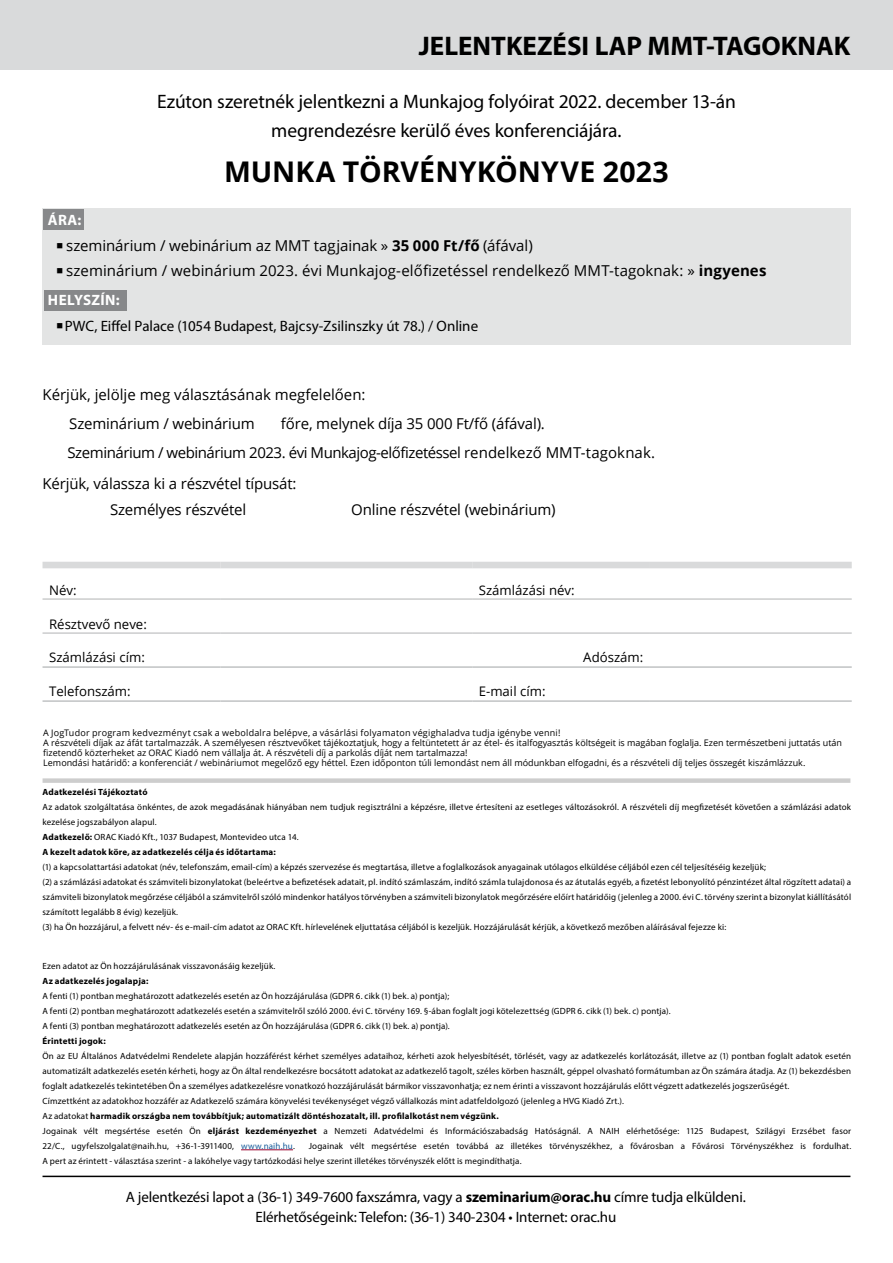
<style>
.page{position:relative;width:893px;height:1263px;background:#fff}
.page>*{position:absolute;margin:0;border:0;box-sizing:border-box;transform-origin:0 0}
.t1{font:700 28.5px "Open Sans";color:#000}
.t2{font:700 27px "Myriad Pro";color:#000}
.t3{font:19.5px/28.5px "Myriad Pro";letter-spacing:-.01em;color:#000;text-align:center}
.t4{font:15px/28.5px "Open Sans";letter-spacing:-.01em;color:#000}
.t5{font:15px/19.5px "Myriad Pro";letter-spacing:-.01em;color:#000;text-align:center}
.t6{font:15px "Open Sans";letter-spacing:-.03em;color:#000}
.t7{font:700 15px "Myriad Pro";letter-spacing:.025em;color:#fff}
.t8{font:13.2px "Open Sans";color:#000}
.t9{font:9px/15px "Myriad Pro";letter-spacing:.015em;color:#000}
.t10{font:9px/9.8px "Open Sans";color:#000}
.t11{font:700 9px "Myriad Pro";letter-spacing:.025em;color:#000}
.s1{font-weight:700}
.s2{color:#165b9a}
</style>
<div class="page">
<div style="left:43px;top:208px;width:808px;height:136px;background:#e3e4e4"></div>
<div style="left:43px;top:210px;width:41px;height:20px;background:#87888a"></div>
<div style="left:44px;top:290px;width:82px;height:21px;background:#87888a"></div>
<div style="left:0;top:0;width:893px;height:69px;background:#d9dadb"></div>
<hr style="left:241px;top:1149px;width:52px;height:1px;background:#99042f">
<hr style="left:43px;top:1175px;width:807px;height:2px;background:#000">
<div style="left:43px;top:778px;width:807px;height:5px;background:#cdcdcd"></div>
<hr style="left:43px;top:599px;width:177px;height:1px;background:#b1b3b4">
<hr style="left:220px;top:599px;width:252px;height:1px;background:#b1b3b4">
<hr style="left:472px;top:599px;width:178px;height:1px;background:#b1b3b4">
<hr style="left:650px;top:599px;width:202px;height:1px;background:#b1b3b4">
<hr style="left:43px;top:633px;width:177px;height:1px;background:#b1b3b4">
<hr style="left:220px;top:633px;width:252px;height:1px;background:#b1b3b4">
<hr style="left:472px;top:633px;width:178px;height:1px;background:#b1b3b4">
<hr style="left:650px;top:633px;width:202px;height:1px;background:#b1b3b4">
<div style="left:43px;top:562px;width:177px;height:6px;background:#d9dadb"></div>
<div style="left:220px;top:562px;width:252px;height:6px;background:#d9dadb"></div>
<div style="left:472px;top:562px;width:178px;height:6px;background:#d9dadb"></div>
<div style="left:650px;top:562px;width:202px;height:6px;background:#d9dadb"></div>
<hr style="left:43px;top:666px;width:177px;height:2px;background:#c6c8c9">
<hr style="left:220px;top:666px;width:252px;height:2px;background:#c6c8c9">
<hr style="left:472px;top:666px;width:178px;height:2px;background:#c6c8c9">
<hr style="left:650px;top:666px;width:202px;height:2px;background:#c6c8c9">
<hr style="left:43px;top:700px;width:177px;height:2px;background:#c6c8c9">
<hr style="left:220px;top:700px;width:252px;height:2px;background:#c6c8c9">
<hr style="left:472px;top:700px;width:178px;height:2px;background:#c6c8c9">
<hr style="left:650px;top:700px;width:202px;height:2px;background:#c6c8c9">
<h2 class="t2" style="left:419px;top:29px;width:433px">JELENTKEZÉSI LAP MMT-TAGOKNAK</h2>
<h3 class="t3" style="left:157px;top:87px;width:580px">Ezúton szeretnék jelentkezni a Munkajog folyóirat 2022. december 13-án megrendezésre kerülő éves konferenciájára.</h3>
<h1 class="t1" style="left:224px;top:152px;width:446px">MUNKA TÖRVÉNYKÖNYVE 2023</h1>
<h3 class="t7" style="left:48px;top:211px;width:35px">ÁRA:</h3>
<h3 class="t4" style="left:56px;top:231px;width:478px">■ szeminárium / webinárium az MMT tagjainak » <span class="s1">35 000 Ft/fő</span> (áfával)</h3>
<h3 class="t4" style="left:56px;top:256px;width:712px">■ szeminárium / webinárium 2023. évi Munkajog-előfizetéssel rendelkező MMT-tagoknak: » <span class="s1">ingyenes</span></h3>
<h3 class="t7" style="left:48px;top:291px;width:73px">HELYSZÍN:</h3>
<h3 class="t5" style="left:56px;top:316px;width:423px">■ PWC, Eiffel Palace (1054 Budapest, Bajcsy-Zsilinszky út 78.) / Online</h3>
<h3 class="t4" style="left:69px;top:380px;width:298px;text-indent:-27px">Kérjük, jelölje meg választásának megfelelően:<br>Szeminárium / webinárium</h3>
<h3 class="t4" style="left:281px;top:409px;width:265px">főre, melynek díja 35 000 Ft/fő (áfával).</h3>
<h3 class="t6" style="left:68px;top:442px;width:589px">Szeminárium / webinárium 2023. évi Munkajog-előfizetéssel rendelkező MMT-tagoknak.</h3>
<h3 class="t4" style="left:43px;top:469px;width:256px">Kérjük, válassza ki a részvétel típusát:</h3>
<h3 class="t4" style="left:110px;top:495px;width:138px">Személyes részvétel</h3>
<h3 class="t4" style="left:351px;top:495px;width:206px">Online részvétel (webinárium)</h3>
<h3 class="t8" style="left:49px;top:581px;width:29px">Név:</h3>
<h3 class="t8" style="left:479px;top:581px;width:97px">Számlázási név:</h3>
<h3 class="t8" style="left:49px;top:615px;width:99px">Résztvevő neve:</h3>
<h3 class="t8" style="left:49px;top:648px;width:97px">Számlázási cím:</h3>
<h3 class="t8" style="left:583px;top:648px;width:62px">Adószám:</h3>
<h3 class="t8" style="left:49px;top:683px;width:83px">Telefonszám:</h3>
<h3 class="t8" style="left:479px;top:683px;width:68px">E-mail cím:</h3>
<p class="t10" style="left:43px;top:728px;width:800px">A JogTudor program kedvezményt csak a weboldalra belépve, a vásárlási folyamaton végighaladva tudja igénybe venni!<br>A részvételi díjak az áfát tartalmazzák. A személyesen résztvevőket tájékoztatjuk, hogy a feltüntetett ár az étel- és italfogyasztás költségeit is magában foglalja. Ezen természetbeni juttatás után fizetendő közterheket az ORAC Kiadó nem vállalja át. A részvételi díj a parkolás díját nem tartalmazza!<br>Lemondási határidő: a konferenciát / webináriumot megelőző egy héttel. Ezen időponton túli lemondást nem áll módunkban elfogadni, és a részvételi díj teljes összegét kiszámlázzuk.</p>
<p class="t11" style="left:43px;top:786px;width:107px">Adatkezelési Tájékoztató</p>
<p class="t9" style="left:43px;top:800px;width:810px">Az adatok szolgáltatása önkéntes, de azok megadásának hiányában nem tudjuk regisztrálni a képzésre, illetve értesíteni az esetleges változásokról. A részvételi díj megfizetését követően a számlázási adatok kezelése jogszabályon alapul.<br><span class="s1">Adatkezelő:</span> ORAC Kiadó Kft., 1037 Budapest, Montevideo utca 14.<br><span class="s1">A kezelt adatok köre, az adatkezelés célja és időtartama:</span></p>
<p class="t9" style="left:43px;top:860px;width:810px">(1) a kapcsolattartási adatokat (név, telefonszám, email-cím) a képzés szervezése és megtartása, illetve a foglalkozások anyagainak utólagos elküldése céljából ezen cél teljesítéséig kezeljük;<br>(2) a számlázási adatokat és számviteli bizonylatokat (beleértve a befizetések adatait, pl. indító számlaszám, indító számla tulajdonosa és az átutalás egyéb, a fizetést lebonyolító pénzintézet által rögzített adatai) a számviteli bizonylatok megőrzése céljából a számvitelről szóló mindenkor hatályos törvényben a számviteli bizonylatok megőrzésére előírt határidőig (jelenleg a 2000. évi C. törvény szerint a bizonylat kiállításától számított legalább 8 évig) kezeljük.<br>(3) ha Ön hozzájárul, a felvett név- és e-mail-cím adatot az ORAC Kft. hírlevelének eljuttatása céljából is kezeljük. Hozzájárulását kérjük, a következő mezőben aláírásával fejezze ki:</p>
<p class="t9" style="left:43px;top:958px;width:234px">Ezen adatot az Ön hozzájárulásának visszavonásáig kezeljük.</p>
<p class="t11" style="left:43px;top:975px;width:107px">Az adatkezelés jogalapja:</p>
<p class="t9" style="left:43px;top:988px;width:630px">A fenti (1) pontban meghatározott adatkezelés esetén az Ön hozzájárulása (GDPR 6. cikk (1) bek. a) pontja);<br>A fenti (2) pontban meghatározott adatkezelés esetén a számvitelről szóló 2000. évi C. törvény 169. §-ában foglalt jogi kötelezettség (GDPR 6. cikk (1) bek. c) pontja).<br>A fenti (3) pontban meghatározott adatkezelés esetén az Ön hozzájárulása (GDPR 6. cikk (1) bek. a) pontja).</p>
<p class="t11" style="left:43px;top:1035px;width:65px">Érintetti jogok:</p>
<p class="t9" style="left:43px;top:1048px;width:810px">Ön az EU Általános Adatvédelmi Rendelete alapján hozzáférést kérhet személyes adataihoz, kérheti azok helyesbítését, törlését, vagy az adatkezelés korlátozását, illetve az (1) pontban foglalt adatok esetén automatizált adatkezelés esetén kérheti, hogy az Ön által rendelkezésre bocsátott adatokat az adatkezelő tagolt, széles körben használt, géppel olvasható formátumban az Ön számára átadja. Az (1) bekezdésben foglalt adatkezelés tekintetében Ön a személyes adatkezelésre vonatkozó hozzájárulását bármikor visszavonhatja; ez nem érinti a visszavont hozzájárulás előtt végzett adatkezelés jogszerűségét.<br>Címzettként az adatokhoz hozzáfér az Adatkezelő számára könyvelési tevékenységet végző vállalkozás mint adatfeldolgozó (jelenleg a HVG Kiadó Zrt.).<br>Az adatokat <span class="s1">harmadik országba nem továbbítjuk; automatizált döntéshozatalt, ill. profilalkotást nem végzünk.<br></span>Jogainak vélt megsértése esetén Ön <span class="s1">eljárást kezdeményezhet</span> a Nemzeti Adatvédelmi és Információszabadság Hatóságnál. A NAIH elérhetősége: 1125 Budapest, Szilágyi Erzsébet fasor 22/C., ugyfelszolgalat@naih.hu, +36-1-3911400, <span class="s2">www.naih.hu</span>.</p>
<p class="t9" style="left:43px;top:1138px;width:810px;text-indent:266px">Jogainak vélt megsértése esetén továbbá az illetékes törvényszékhez, a fővárosban a Fővárosi Törvényszékhez is fordulhat.<br>A pert az érintett - választása szerint - a lakóhelye vagy tartózkodási helye szerint illetékes törvényszék előtt is megindíthatja.</p>
<h3 class="t5" style="left:126px;top:1187px;width:621px">A jelentkezési lapot a (36-1) 349-7600 faxszámra, vagy a <span class="s1">szeminarium@orac.hu</span> címre tudja elküldeni.<br>Elérhetőségeink: Telefon: (36-1) 340-2304 • Internet: orac.hu</h3>
</div>
